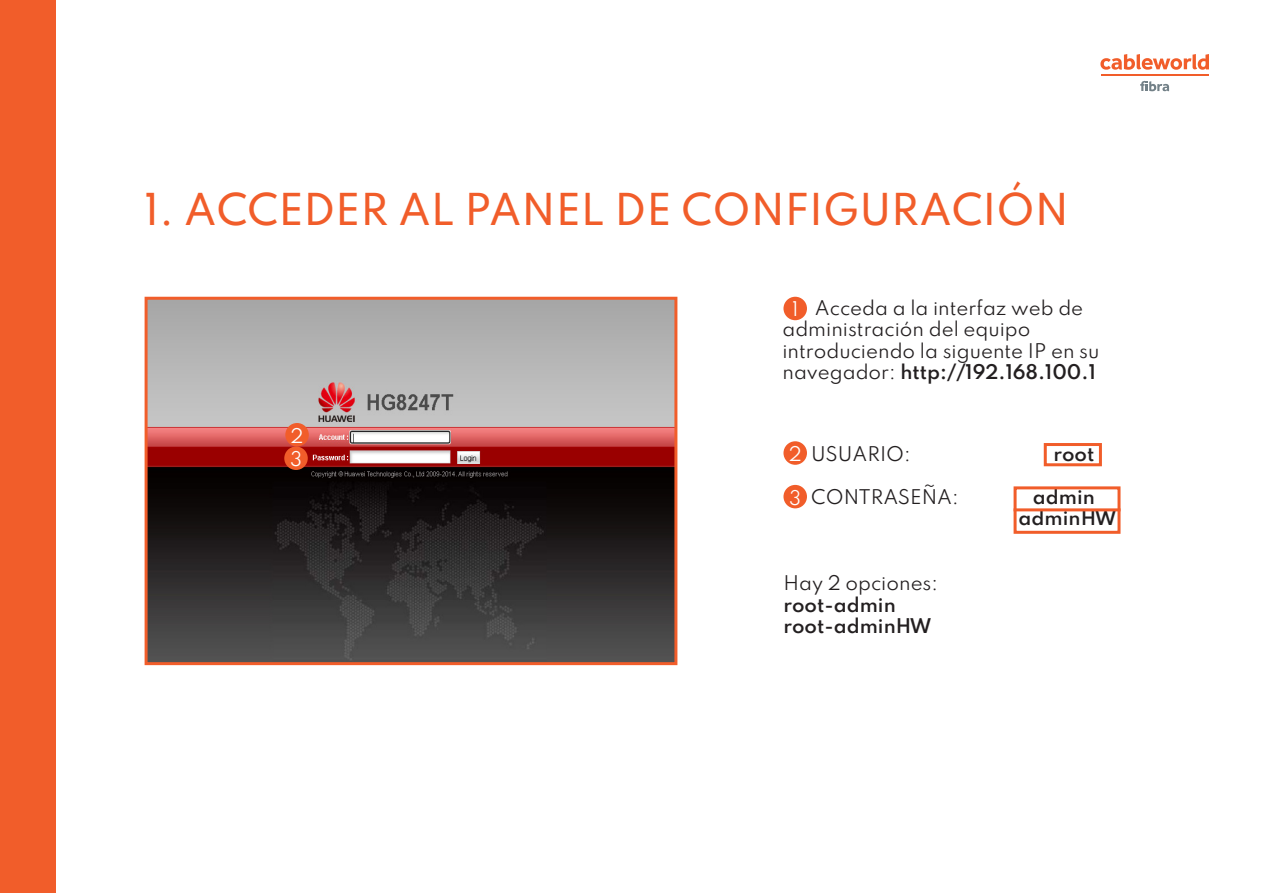
<style>
.page{position:relative;width:1263px;height:893px;background:#fff}
.page>*{position:absolute;margin:0;border:0;box-sizing:border-box;transform-origin:0 0}
.t1{font:500 39px "Spartan";color:#f15d2a}
.t2{font:18px/21.6px "Spartan";color:#231f20}
.t3{font:600 18px "Spartan";color:#231f20}
.t4{font:18px "Spartan";color:#fff}
.s1{font-weight:600}
</style>
<div class="page">
<div style="left:0;top:0;width:55px;height:893px;background:#f15d2a"></div>
<svg style="left:1100px;top:54px;width:109px;height:16px"></svg>
<hr style="left:1100px;top:75px;width:108px;height:1px;background:#f15d2a">
<svg style="left:1140px;top:81px;width:29px;height:11px"></svg>
<img style="left:149px;top:301px;width:524px;height:360px">
<div style="left:145px;top:297px;width:532px;height:368px;border:3px solid #f15d2a"></div>
<div style="left:1044px;top:443px;width:58px;height:23px;border:3px solid #f15d2a"></div>
<div style="left:1013px;top:486px;width:107px;height:48px;border:3px solid #f15d2a"></div>
<hr style="left:1013px;top:508px;width:107px;height:3px;background:#f15d2a">
<div style="left:783px;top:297px;width:24px;height:23px;background:#f15d2a;border-radius:50%"></div>
<div style="left:285px;top:423px;width:24px;height:23px;background:#f15d2a;border-radius:50%"></div>
<div style="left:284px;top:446px;width:24px;height:24px;background:#f15d2a;border-radius:50%"></div>
<div style="left:783px;top:441px;width:24px;height:24px;background:#f15d2a;border-radius:50%"></div>
<div style="left:783px;top:485px;width:24px;height:23px;background:#f15d2a;border-radius:50%"></div>
<p class="t1" style="left:145px;top:180px;width:926px">1. ACCEDER AL PANEL DE CONFIGURACIÓN</p>
<p class="t4" style="left:291px;top:422px;width:15px">2</p>
<p class="t4" style="left:290px;top:445px;width:14px">3</p>
<p class="t2" style="left:815px;top:296px;width:270px">Acceda a la interfaz web de</p>
<p class="t2" style="left:782px;top:318px;width:250px">administración del equipo</p>
<p class="t2" style="left:782px;top:339px;width:318px">introduciendo la siguente IP en su navegador: <span class="s1">http://192.168.100.1</span></p>
<p class="t4" style="left:792px;top:296px;width:8px">1</p>
<p class="t4" style="left:789px;top:440px;width:15px">2</p>
<p class="t4" style="left:789px;top:484px;width:14px">3</p>
<p class="t2" style="left:811px;top:442px;width:101px">USUARIO:</p>
<p class="t3" style="left:1053px;top:440px;width:42px">root</p>
<p class="t2" style="left:811px;top:485px;width:149px">CONTRASEÑA:</p>
<p class="t3" style="left:1033px;top:483px;width:64px">admin</p>
<p class="t3" style="left:1018px;top:505px;width:99px">adminHW</p>
<p class="t2" style="left:783px;top:572px;width:156px">Hay 2 opciones:</p>
<p class="t3" style="left:783px;top:591px;width:114px">root-admin</p>
<p class="t3" style="left:783px;top:613px;width:150px">root-adminHW</p>
</div>
